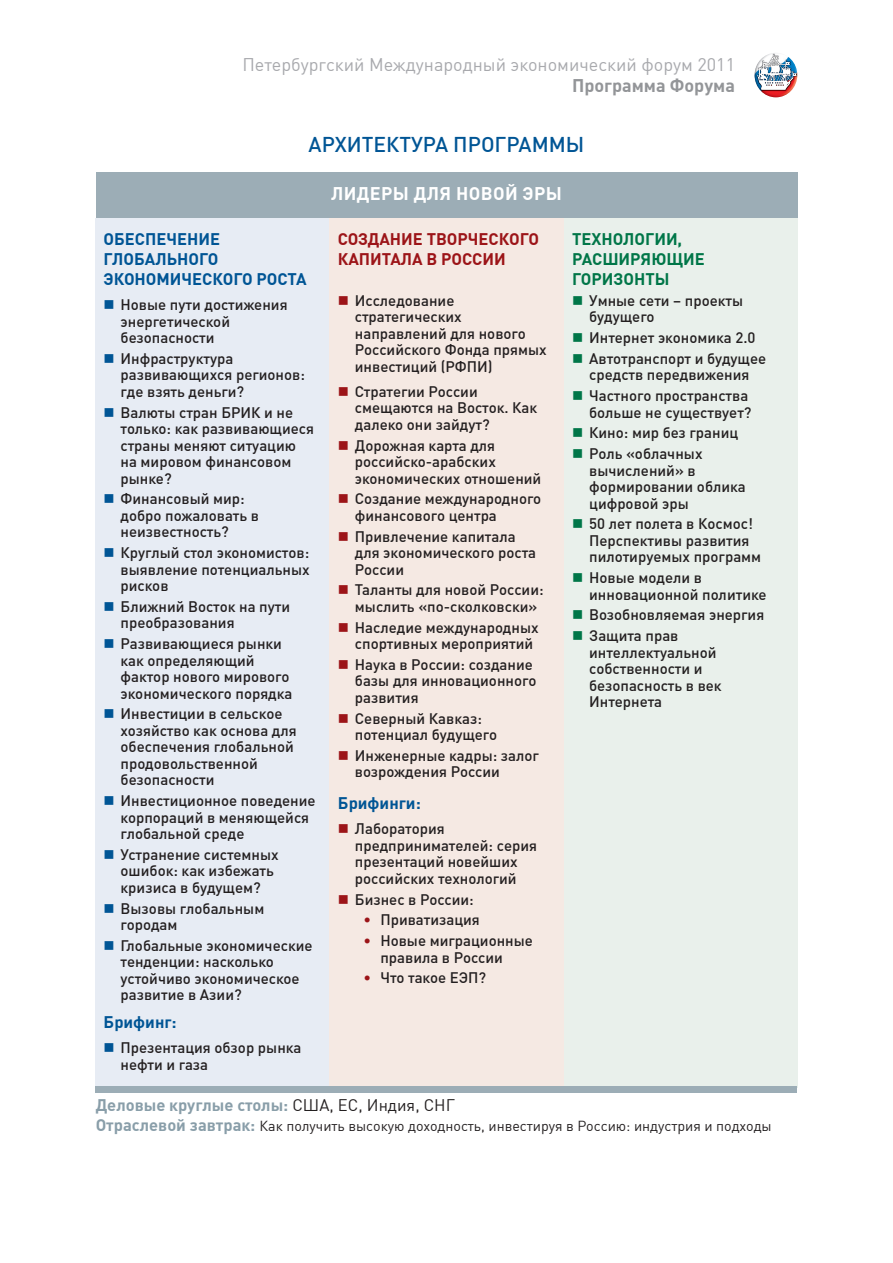
<style>
.page{position:relative;width:893px;height:1263px;background:#fff}
.page>*{position:absolute;margin:0;border:0;box-sizing:border-box;transform-origin:0 0}
._01_ZAL_grey{font:500 21px "DIN Cyr";color:#005595}
._00_kolontitul{font:18px "DIN Cyr";color:#a8a9ad}
.FIO{font:700 18px "DIN Cyr";letter-spacing:.02em;color:#fff}
._00_kolontitul_BOLD{font:700 18px "DIN Cyr";color:#939598}
.uchastnik{font:700 16.5px/19.8px "DIN Cyr";color:#005595}
.FIO-2{font:700 16.5px "DIN Cyr";color:#899ea9}
.uchastnik-2{font:700 16.5px "DIN Cyr";color:#9c1418}
.uchastnik-3{font:700 16.5px/19.8px "DIN Cyr";color:#007648}
.arhitec_blue{font:700 16.5px "DIN Cyr";color:#005595}
.arhitec_blue-2{font:500 15px/16.5px "DIN Cyr";color:#231f20}
.arhitec_red{font:500 15px/16.5px "DIN Cyr";color:#231f20}
.arhitec_green{font:500 15px/16.5px "DIN Cyr";color:#231f20}
.FIO-3{font:14.25px "DIN Cyr";color:#231f20}
.s1{color:#9c1418}
.s2{font-weight:400;color:#231f20}
.s3{font-weight:700;font-size:16.5px;color:#899ea9}
</style>
<div class="page">
<img style="left:754px;top:53px;width:38px;height:44px">
<svg style="left:757px;top:55px;width:40px;height:35px"></svg>
<div style="left:96px;top:173px;width:701px;height:45px;background:#9cadb6"></div>
<div style="left:95px;top:218px;width:234px;height:869px;background:#e7ecf4"></div>
<div style="left:329px;top:218px;width:235px;height:869px;background:#f5e9e3"></div>
<div style="left:564px;top:218px;width:234px;height:869px;background:#e9f0eb"></div>
<div style="left:95px;top:1086px;width:702px;height:6px;background:#9cadb6"></div>
<p class="_00_kolontitul" style="left:242px;top:54px;width:494px">Петербургский Международный экономический форум 2011</p>
<p class="_00_kolontitul_BOLD" style="left:572px;top:75px;width:165px">Программа Форума</p>
<p class="_01_ZAL_grey" style="left:309px;top:132px;width:277px">АРХИТЕКТУРА ПРОГРАММЫ</p>
<p class="uchastnik" style="left:104px;top:229px;width:118px">ОБЕСПЕЧЕНИЕ<br>ГЛОБАЛЬНОГО</p>
<p class="uchastnik" style="left:104px;top:269px;width:205px">ЭКОНОМИЧЕСКОГО РОСТА</p>
<p class="arhitec_blue-2" style="left:121px;top:296px;width:169px">Новые пути достижения энергетической безопасности</p>
<p class="arhitec_blue-2" style="left:121px;top:350px;width:186px">Инфраструктура развивающихся регионов: где взять деньги?</p>
<p class="arhitec_blue-2" style="left:121px;top:404px;width:195px">Валюты стран БРИК и не только: как развивающиеся страны меняют ситуацию на мировом финансовом рынке?</p>
<p class="arhitec_blue-2" style="left:121px;top:491px;width:140px">Финансовый мир: добро пожаловать в неизвестность?</p>
<p class="arhitec_blue-2" style="left:121px;top:544px;width:191px;text-align:justify">Круглый стол экономистов: выявление потенциальных рисков</p>
<p class="arhitec_blue-2" style="left:121px;top:598px;width:171px">Ближний Восток на пути преобразования</p>
<p class="arhitec_blue-2" style="left:121px;top:635px;width:173px">Развивающиеся рынки как определяющий фактор нового мирового экономического порядка</p>
<p class="arhitec_blue-2" style="left:121px;top:706px;width:178px">Инвестиции в сельское хозяйство как основа для обеспечения глобальной продовольственной безопасности</p>
<p class="arhitec_blue-2" style="left:121px;top:792px;width:197px">Инвестиционное поведение корпораций в меняющейся глобальной среде</p>
<p class="arhitec_blue-2" style="left:121px;top:846px;width:160px">Устранение системных ошибок: как избежать кризиса в будущем?</p>
<p class="arhitec_blue-2" style="left:121px;top:900px;width:145px">Вызовы глобальным городам</p>
<p class="arhitec_blue-2" style="left:121px;top:937px;width:194px">Глобальные экономические тенденции: насколько устойчиво экономическое развитие в Азии?</p>
<p class="arhitec_blue" style="left:104px;top:1012px;width:75px">Брифинг:</p>
<p class="arhitec_blue-2" style="left:121px;top:1039px;width:182px">Презентация обзор рынка нефти и газа</p>
<p class="FIO" style="left:331px;top:183px;width:232px">ЛИДЕРЫ ДЛЯ НОВОЙ ЭРЫ</p>
<p class="uchastnik-2" style="left:338px;top:230px;width:203px">СОЗДАНИЕ ТВОРЧЕСКОГО</p>
<p class="uchastnik-2" style="left:338px;top:250px;width:169px">КАПИТАЛА В РОССИИ</p>
<p class="arhitec_red" style="left:355px;top:292px;width:193px">Исследование стратегических направлений для нового<br>Российского Фонда прямых инвестиций (РФПИ)</p>
<p class="arhitec_red" style="left:355px;top:383px;width:184px">Стратегии России смещаются на Восток. Как далеко они зайдут?</p>
<p class="arhitec_red" style="left:355px;top:437px;width:188px">Дорожная карта для российско-арабских экономических отношений</p>
<p class="arhitec_red" style="left:355px;top:491px;width:188px">Создание международного финансового центра</p>
<p class="arhitec_red" style="left:355px;top:528px;width:183px">Привлечение капитала для экономического роста<br>России</p>
<p class="arhitec_red" style="left:355px;top:582px;width:190px">Таланты для новой России: мыслить «по-сколковски»</p>
<p class="arhitec_red" style="left:355px;top:619px;width:185px">Наследие международных спортивных мероприятий</p>
<p class="arhitec_red" style="left:355px;top:656px;width:183px">Наука в России: создание базы для инновационного развития</p>
<p class="arhitec_red" style="left:355px;top:710px;width:144px">Северный Кавказ: потенциал будущего</p>
<p class="arhitec_red" style="left:355px;top:747px;width:186px">Инженерные кадры: залог возрождения России</p>
<p class="uchastnik" style="left:338px;top:793px;width:84px">Брифинги:</p>
<p class="arhitec_red" style="left:355px;top:821px;width:184px">Лаборатория предпринимателей: серия презентаций новейших российских технологий</p>
<p class="arhitec_red" style="left:355px;top:891px;width:120px">Бизнес в России:</p>
<p class="arhitec_red" style="left:363px;top:912px;width:118px"><span class="s1">•</span> Приватизация</p>
<p class="arhitec_red" style="left:380px;top:932px;width:154px;text-indent:-17px"><span class="s1">•</span> Новые миграционные правила в России</p>
<p class="arhitec_red" style="left:363px;top:970px;width:124px"><span class="s1">•</span> Что такое ЕЭП?</p>
<p class="uchastnik-3" style="left:572px;top:229px;width:134px">ТЕХНОЛОГИИ,<br>РАСШИРЯЮЩИЕ</p>
<p class="uchastnik-3" style="left:572px;top:269px;width:99px">ГОРИЗОНТЫ</p>
<p class="arhitec_green" style="left:589px;top:292px;width:156px">Умные сети – проекты будущего</p>
<p class="arhitec_green" style="left:589px;top:329px;width:168px">Интернет экономика 2.0</p>
<p class="arhitec_green" style="left:589px;top:350px;width:179px">Автотранспорт и будущее средств передвижения</p>
<p class="arhitec_green" style="left:589px;top:387px;width:164px">Частного пространства больше не существует?</p>
<p class="arhitec_green" style="left:589px;top:425px;width:151px">Кино: мир без границ</p>
<p class="arhitec_green" style="left:589px;top:445px;width:158px">Роль «облачных вычислений» в формировании облика цифровой эры</p>
<p class="arhitec_green" style="left:589px;top:516px;width:174px">50 лет полета в Космос!<br>Перспективы развития пилотируемых программ</p>
<p class="arhitec_green" style="left:589px;top:569px;width:179px">Новые модели в инновационной политике</p>
<p class="arhitec_green" style="left:589px;top:607px;width:177px">Возобновляемая энергия</p>
<p class="arhitec_green" style="left:589px;top:627px;width:134px">Защита прав интеллектуальной собственности и безопасность в век<br>Интернета</p>
<p class="FIO-2" style="left:96px;top:1096px;width:361px">Деловые круглые столы: <span class="s2">США, ЕС, Индия, СНГ</span></p>
<p class="FIO-3" style="left:96px;top:1118px;width:678px"><span class="s3">Отраслевой завтрак:</span> Как получить высокую доходность, инвестируя в Россию: индустрия и подходы</p>
</div>
